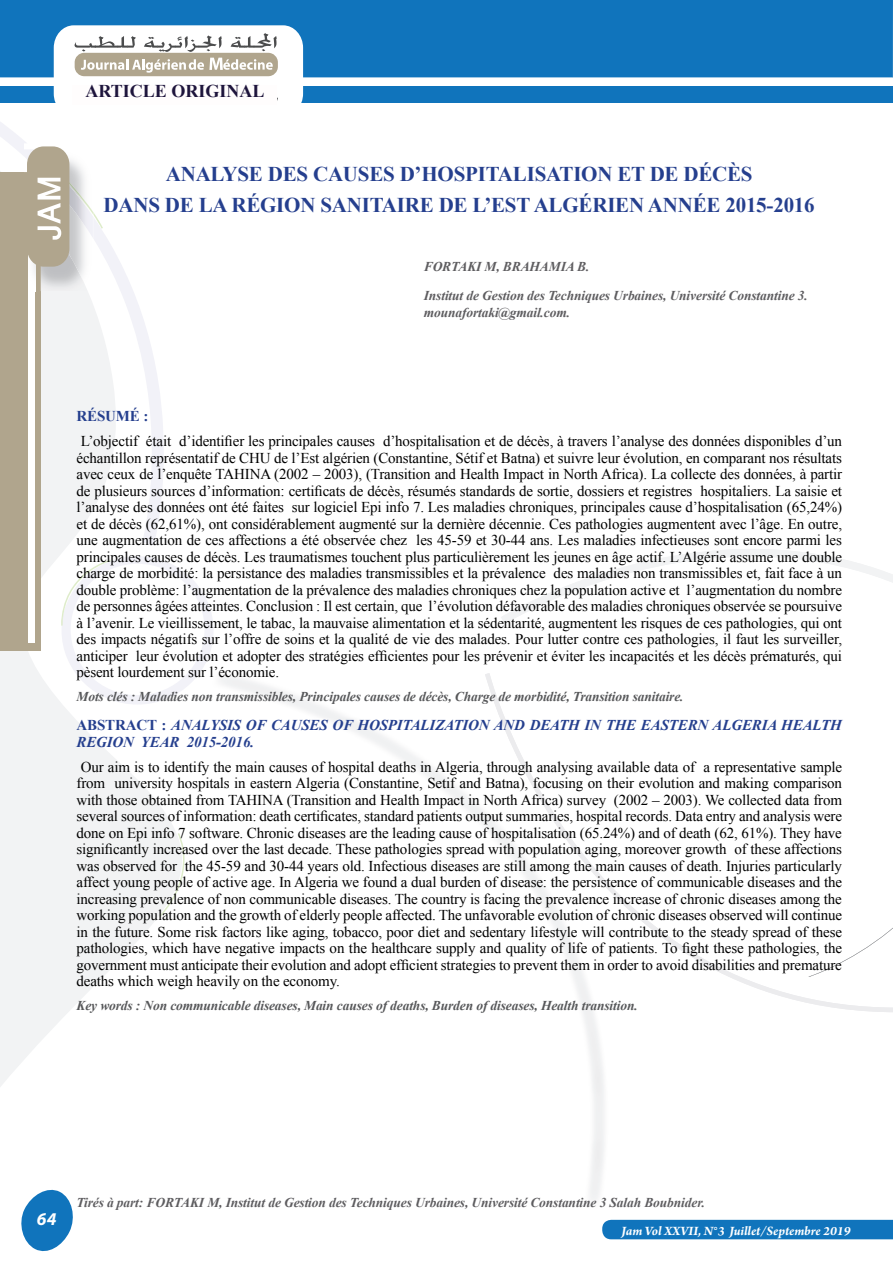
<style>
.page{position:relative;width:893px;height:1263px;background:#fff}
.page>*{position:absolute;margin:0;border:0;box-sizing:border-box;transform-origin:0 0}
.t1{font:700 21px "Times New Roman";letter-spacing:-.01em;color:#253f8e}
.t2{font:700 18px "Times New Roman";color:#1e153c}
.t3{font:italic 700 18px "Myriad Pro";color:#fff}
.t4{font:15px/16.5px "Times New Roman";letter-spacing:-.01em;color:#000;text-align:justify}
.t5{font:italic 700 15px "Times New Roman";letter-spacing:-.01em;color:#253f8e}
.t6{font:700 15px "Times New Roman";letter-spacing:-.01em;color:#253f8e}
.t7{font:italic 700 13.5px/29.2px "Times New Roman";letter-spacing:-.01em;color:#5e5d60}
.t8{font:italic 700 13.5px "Times New Roman";letter-spacing:-.01em;color:#57585a}
.t9{font:italic 700 13.5px "Arno Pro";letter-spacing:-.005em;color:#fff}
.s1{font-style:normal}
</style>
<div class="page">
<div style="left:0;top:0;width:893px;height:77px;background:#1074bc"></div>
<svg style="left:21px;top:1189px;width:52px;height:63px"></svg>
<svg style="left:0;top:545px;width:185px;height:542px;fill:#f2f3f4"></svg>
<svg style="left:0;top:122px;width:164px;height:423px"></svg>
<svg style="left:93px;top:212px;width:10px;height:17px"></svg>
<svg style="left:61px;top:556px;width:152px;height:148px"></svg>
<svg style="left:159px;top:833px;width:25px;height:84px"></svg>
<div style="left:0;top:172px;width:41px;height:478px;background:#b0a58d"></div>
<div style="left:29px;top:177px;width:6px;height:466px;background:#fff"></div>
<img style="left:28px;top:239px;width:65px;height:52px">
<img style="left:41px;top:239px;width:47px;height:52px">
<img style="left:24px;top:149px;width:69px;height:90px">
<img style="left:69px;top:172px;width:24px;height:43px">
<img style="left:29px;top:259px;width:6px;height:32px">
<div style="left:27px;top:146px;width:42px;height:121px;background:#b0a58d;border-radius:17px"></div>
<svg style="left:38px;top:178px;width:23px;height:62px"></svg>
<div style="left:288px;top:86px;width:605px;height:17px;background:#1074bc"></div>
<div style="left:0;top:86px;width:60px;height:17px;background:#1074bc"></div>
<svg style="left:54px;top:25px;width:249px;height:78px"></svg>
<div style="left:72px;top:85px;width:205px;height:20px;background:#fffdfd"></div>
<div style="left:602px;top:1220px;width:291px;height:20px;background:#1074bc"></div>
<svg style="left:485px;top:673px;width:408px;height:339px"></svg>
<svg style="left:501px;top:549px;width:392px;height:229px"></svg>
<p class="t2" style="left:86px;top:78px;width:180px">ARTICLE ORIGINAL</p>
<h1 class="t1" style="left:166px;top:159px;width:31px">ANAL</h1>
<h1 class="t1" style="left:223px;top:159px;width:268px">YSE DE S CAUSE S D’HOSPITALI</h1>
<h1 class="t1" style="left:535px;top:159px;width:26px">SATION</h1>
<h1 class="t1" style="left:617px;top:159px;width:137px">ET DE DÉCÈS</h1>
<h1 class="t1" style="left:104px;top:190px;width:172px">DANS DE LA RÉGION</h1>
<h1 class="t1" style="left:320px;top:190px;width:26px">SANITAIRE</h1>
<h1 class="t1" style="left:439px;top:190px;width:111px">DE L’EST ALG</h1>
<h1 class="t1" style="left:579px;top:190px;width:28px">ÉRIEN</h1>
<h1 class="t1" style="left:648px;top:190px;width:168px">ANNÉE 2015-2016</h1>
<p class="t7" style="left:424px;top:252px;width:385px">FORTAKI M, BRAHAMIA B.<br>Institut de Gestion des Techniques Urbaines, Université Constantine 3.</p>
<p class="t7" style="left:424px;top:297px;width:148px">mounafortaki@gmail.com.</p>
<p class="t6" style="left:77px;top:406px;width:73px">RÉSUMÉ :</p>
<p class="t4" style="left:77px;top:433px;width:767px">L’objectif était d’identifier les principales causes d’hospitalisation et de décès, à travers l’analyse des données disponibles d’un échantillon représentatif de CHU de l’Est algérien (Constantine, Sétif et Batna) et suivre leur évolution, en comparant nos résultats avec ceux de l’enquête TAHINA (2002 – 2003), (Transition and Health Impact in North Africa). La collecte des données, à partir de plusieurs sources d’information: certificats de décès, résumés standards de sortie, dossiers et registres hospitaliers. La saisie et l’analyse des données ont été faites sur logiciel Epi info 7. Les maladies chroniques, principales cause d’hospitalisation (65,24%) et de décès (62,61%), ont considérablement augmenté sur la dernière décennie. Ces pathologies augmentent avec l’âge. En outre, une augmentation de ces affections a été observée chez les 45-59 et 30-44 ans. Les maladies infectieuses sont encore parmi les principales causes de décès. Les traumatismes touchent plus particulièrement les jeunes en âge actif. L’Algérie assume une double charge de morbidité: la persistance des maladies transmissibles et la prévalence des maladies non transmissibles et, fait face à un double problème: l’augmentation de la prévalence des maladies chroniques chez la population active et l’augmentation du nombre de personnes âgées atteintes. Conclusion : Il est certain, que l’évolution défavorable des maladies chroniques observée se poursuive à l’avenir. Le vieillissement, le tabac, la mauvaise alimentation et la sédentarité, augmentent les risques de ces pathologies, qui ont des impacts négatifs sur l’offre de soins et la qualité de vie des malades. Pour lutter contre ces pathologies, il faut les surveiller, anticiper leur évolution et adopter des stratégies efficientes pour les prévenir et éviter les incapacités et les décès prématurés, qui pèsent lourdement sur l’économie.</p>
<p class="t8" style="left:77px;top:687px;width:609px">Mots clés : Maladies non transmissibles, Principales causes de décès, Charge de morbidité, Transition sanitaire.</p>
<p class="t6" style="left:77px;top:715px;width:40px">ABSTRACT</p>
<p class="t5" style="left:162px;top:715px;width:121px"><span class="s1">:</span> Ana lysis of cau</p>
<p class="t5" style="left:301px;top:715px;width:96px">ses of hospita</p>
<p class="t5" style="left:421px;top:715px;width:34px">lizatio</p>
<p class="t5" style="left:479px;top:715px;width:84px">n a nd death</p>
<p class="t5" style="left:585px;top:715px;width:177px">in the easter n Algeria</p>
<p class="t5" style="left:781px;top:715px;width:52px">health</p>
<p class="t5" style="left:77px;top:731px;width:179px">region Year 2015-2016.</p>
<p class="t4" style="left:77px;top:758px;width:767px">Our aim is to identify the main causes of hospital deaths in Algeria, through analysing available data of a representative sample from university hospitals in eastern Algeria (Constantine, Setif and Batna), focusing on their evolution and making comparison with those obtained from TAHINA (Transition and Health Impact in North Africa) survey (2002 – 2003). We collected data from several sources of information: death certificates, standard patients output summaries, hospital records. Data entry and analysis were done on Epi info 7 software. Chronic diseases are the leading cause of hospitalisation (65.24%) and of death (62, 61%). They have significantly increased over the last decade. These pathologies spread with population aging, moreover growth of these affections was observed for the 45-59 and 30-44 years old. Infectious diseases are still among the main causes of death. Injuries particularly affect young people of active age. In Algeria we found a dual burden of disease: the persistence of communicable diseases and the increasing prevalence of non communicable diseases. The country is facing the prevalence increase of chronic diseases among the working population and the growth of elderly people affected. The unfavorable evolution of chronic diseases observed will continue in the future. Some risk factors like aging, tobacco, poor diet and sedentary lifestyle will contribute to the steady spread of these pathologies, which have negative impacts on the healthcare supply and quality of life of patients. To fight these pathologies, the government must anticipate their evolution and adopt efficient strategies to prevent them in order to avoid disabilities and premature deaths which weigh heavily on the economy.</p>
<p class="t8" style="left:77px;top:996px;width:563px">Key words : Non communicable diseases, Main causes of deaths, Burden of diseases, Health transition.</p>
<p class="t3" style="left:37px;top:1207px;width:21px">64</p>
<p class="t7" style="left:77px;top:1188px;width:630px">Tirés à part: FORTAKI M, Institut de Gestion des Techniques Urbaines, Université Constantine 3 Salah Boubnider.</p>
<p class="t9" style="left:621px;top:1222px;width:231px">Jam Vol XXVII, N°3 Juillet/Septembre 2019</p>
</div>
